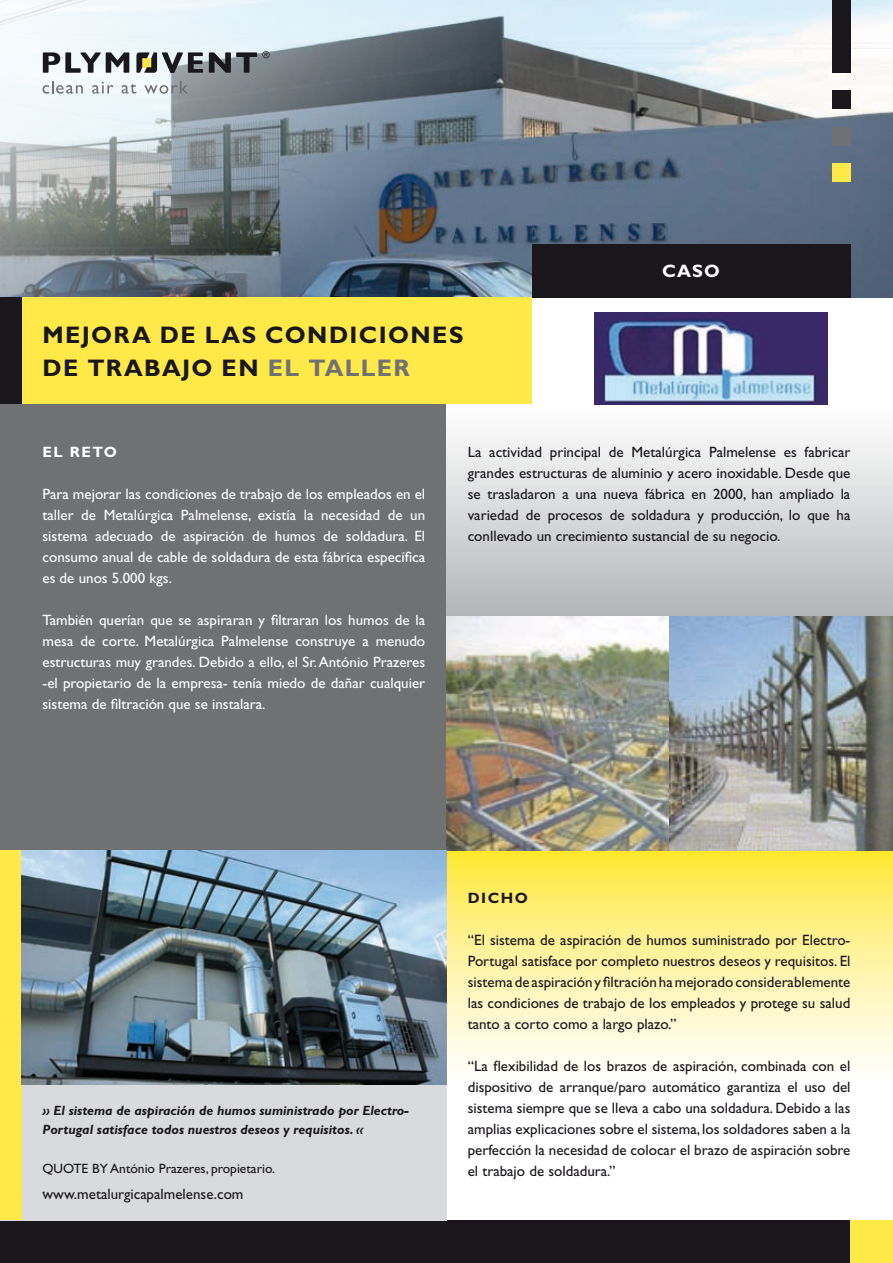
<style>
.page{position:relative;width:893px;height:1263px;background:#fff}
.page>*{position:absolute;margin:0;border:0;box-sizing:border-box;transform-origin:0 0}
.t1{font:700 24px/33px "Gill Sans Std";letter-spacing:.055em;color:#1a171c}
.t2{font:700 18px "Gill Sans Std";color:#fff}
.t3{font:15px/21px "Gill Sans Std";color:#1a171c;text-align:justify}
.t4{font:15px/21px "Gill Sans Std";color:#fff;text-align:justify}
.t5{font:700 15px "Gill Sans Std";color:#fff}
.t6{font:700 15px "Gill Sans Std";letter-spacing:.1em;color:#1a171c}
.t7{font:italic 700 13.5px/19.5px "Gill Sans Std";color:#1a171c}
.t8{font:13.5px/19.5px "Gill Sans Std";color:#1a171c}
.s1{color:#707173}
</style>
<div class="page">
<div style="left:0;top:404px;width:446px;height:446px;background:#707173"></div>
<div style="left:446px;top:404px;width:447px;height:213px;background:linear-gradient(to bottom,#fff,#b3b5b6)"></div>
<svg style="left:446px;top:850px;width:447px;height:234px;background:#fef3a3"></svg>
<div style="left:0;top:1220px;width:893px;height:43px;background:#1a171c"></div>
<div style="left:0;top:1084px;width:446px;height:136px;background:#d9dadb"></div>
<img style="left:0;top:0;width:893px;height:298px">
<div style="left:850px;top:1220px;width:43px;height:43px;background:#ffe948"></div>
<div style="left:0;top:850px;width:21px;height:370px;background:#ffe948"></div>
<div style="left:0;top:298px;width:531px;height:106px;background:#ffe948"></div>
<div style="left:531px;top:244px;width:319px;height:54px;background:#1a171c"></div>
<div style="left:0;top:298px;width:21px;height:106px;background:#1a171c"></div>
<img style="left:446px;top:617px;width:447px;height:233px">
<img style="left:21px;top:850px;width:425px;height:234px">
<img style="left:595px;top:312px;width:233px;height:92px">
<div style="left:832px;top:164px;width:18px;height:18px;background:#ffe948"></div>
<div style="left:832px;top:127px;width:18px;height:18px;background:#707173"></div>
<div style="left:832px;top:91px;width:18px;height:18px;background:#1a171c"></div>
<div style="left:832px;top:0;width:18px;height:73px;background:#1a171c"></div>
<svg style="left:43px;top:52px;width:86px;height:21px"></svg>
<svg style="left:209px;top:51px;width:60px;height:22px"></svg>
<svg style="left:136px;top:52px;width:67px;height:21px"></svg>
<svg style="left:43px;top:81px;width:40px;height:13px"></svg>
<svg style="left:92px;top:82px;width:21px;height:12px"></svg>
<svg style="left:122px;top:84px;width:14px;height:10px"></svg>
<svg style="left:144px;top:81px;width:44px;height:13px"></svg>
<h1 class="t1" style="left:42px;top:318px;width:423px">MEJORA DE LAS CONDICIONES<br>DE TRABAJO EN <span class="s1">EL TALLER</span></h1>
<p class="t2" style="left:662px;top:260px;width:59px">CASO</p>
<p class="t5" style="left:43px;top:443px;width:76px">EL RETO</p>
<p class="t4" style="left:43px;top:483px;width:384px">Para mejorar las condiciones de trabajo de los empleados en el taller de Metalúrgica Palmelense, existía la necesidad de un sistema adecuado de aspiración de humos de soldadura. El consumo anual de cable de soldadura de esta fábrica específica es de unos 5.000 kgs.</p>
<p class="t4" style="left:43px;top:609px;width:384px">También querían que se aspiraran y filtraran los humos de la mesa de corte. Metalúrgica Palmelense construye a menudo estructuras muy grandes. Debido a ello, el Sr. António Prazeres -el propietario de la empresa- tenía miedo de dañar cualquier sistema de filtración que se instalara.</p>
<p class="t3" style="left:468px;top:441px;width:384px">La actividad principal de Metalúrgica Palmelense es fabricar grandes estructuras de aluminio y acero inoxidable. Desde que se trasladaron a una nueva fábrica en 2000, han ampliado la variedad de procesos de soldadura y producción, lo que ha conllevado un crecimiento sustancial de su negocio.</p>
<p class="t7" style="left:43px;top:1100px;width:368px">» El sistema de aspiración de humos suministrado por Electro-<br>Portugal satisface todos nuestros deseos y requisitos. «</p>
<p class="t8" style="left:43px;top:1159px;width:234px">QUOTE BY António Prazeres, propietario. .</p>
<p class="t3" style="left:43px;top:1184px;width:203px">www.metalurgicapalmelense.com</p>
<p class="t6" style="left:468px;top:889px;width:62px">DICHO</p>
<p class="t3" style="left:468px;top:930px;width:384px">“El sistema de aspiración de humos suministrado por Electro-Portugal satisface por completo nuestros deseos y requisitos. El sistema de aspiración y filtración ha mejorado considerablemente las condiciones de trabajo de los empleados y protege su salud tanto a corto como a largo plazo.”</p>
<p class="t3" style="left:468px;top:1056px;width:384px">“La flexibilidad de los brazos de aspiración, combinada con el dispositivo de arranque/paro automático garantiza el uso del sistema siempre que se lleva a cabo una soldadura. Debido a las amplias explicaciones sobre el sistema, los soldadores saben a la perfección la necesidad de colocar el brazo de aspiración sobre el trabajo de soldadura.”</p>
</div>
